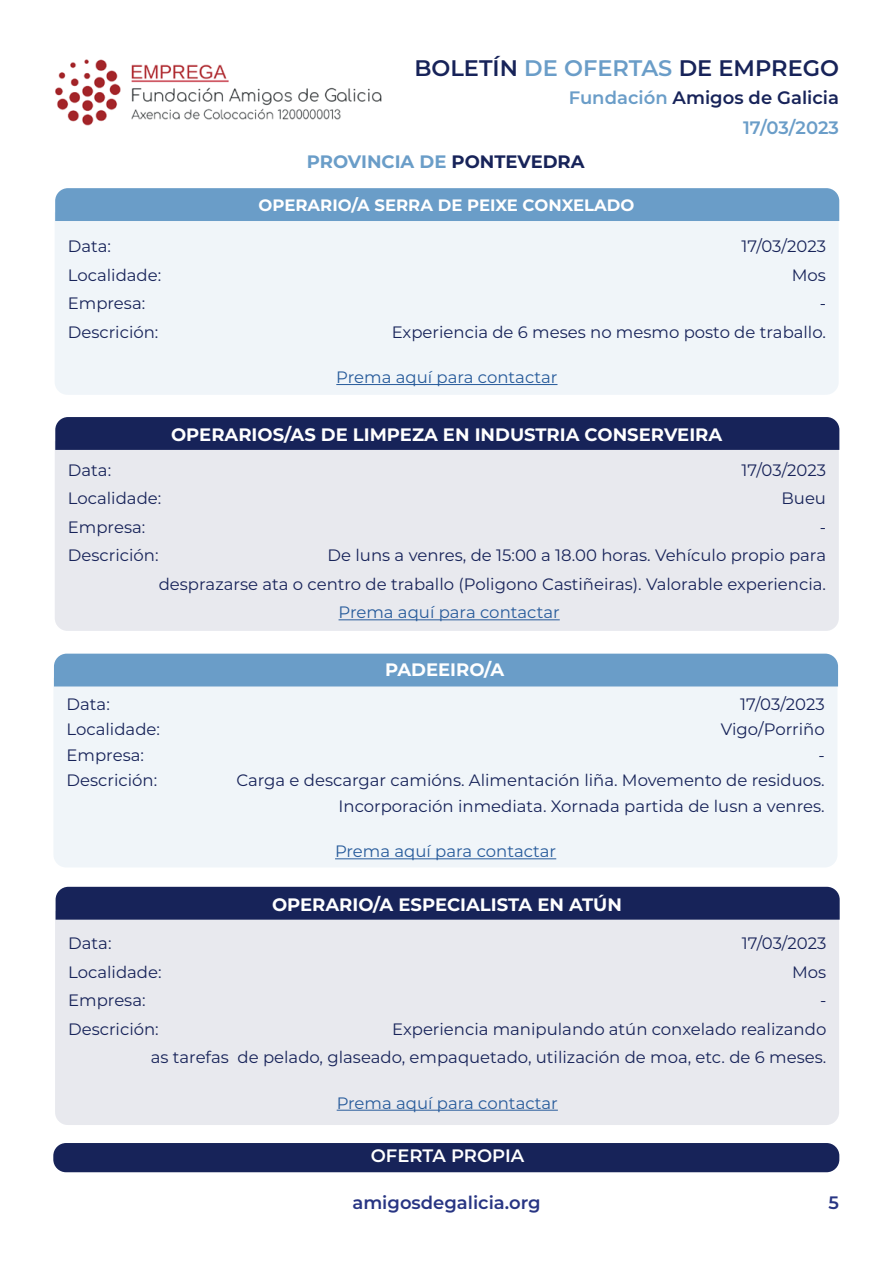
<style>
.page{position:relative;width:893px;height:1263px;background:#fff}
.page>*{position:absolute;margin:0;border:0;box-sizing:border-box;transform-origin:0 0}
.t1{font:600 22.5px "Montserrat";color:#172359}
.t2{font:700 18px "Montserrat";color:#fff}
.t3{font:600 18px/30.3px "Montserrat";color:#6a9dc8;text-align:right}
.t4{font:700 18px "Montserrat";color:#6a9dc8}
.t5{font:600 18px "Montserrat";color:#283583}
.t6{font:600 18px "Montserrat";color:#fff}
.t7{font:16.5px/28.5px "Montserrat";color:#172359;text-align:right}
.t8{font:16.5px "Montserrat";color:#275b9b}
.t9{font:700 16.5px "Montserrat";color:#fff}
.s1{color:#6a9dc8}
.s2{color:#172359}
</style>
<div class="page">
<img style="left:55px;top:59px;width:327px;height:67px">
<div style="left:53px;top:1143px;width:786px;height:29px;background:#172359;border-radius:13px"></div>
<div style="left:53px;top:678px;width:784px;height:189px;background:#f0f5f9"></div>
<div style="left:55px;top:450px;width:784px;height:181px;background:#e8e9ee"></div>
<div style="left:54px;top:654px;width:784px;height:32px;background:#6a9dc8"></div>
<div style="left:55px;top:417px;width:784px;height:33px;background:#172359"></div>
<hr style="left:335px;top:858px;width:221px;height:1px;background:#275b9b">
<hr style="left:339px;top:619px;width:221px;height:1px;background:#275b9b">
<div style="left:55px;top:221px;width:784px;height:174px;background:#f0f5f9"></div>
<div style="left:55px;top:188px;width:784px;height:33px;background:#6a9dc8"></div>
<hr style="left:336px;top:384px;width:221px;height:1px;background:#275b9b">
<div style="left:55px;top:911px;width:784px;height:214px;background:#e8e9ee"></div>
<div style="left:56px;top:887px;width:784px;height:33px;background:#172359"></div>
<hr style="left:337px;top:1110px;width:221px;height:1px;background:#275b9b">
<h1 class="t1" style="left:414px;top:52px;width:426px">BOLETÍN <span class="s1">DE OFERTAS</span> DE EMPREGO</h1>
<p class="t3" style="left:569px;top:81px;width:272px">Fundación <span class="s2">Amigos de Galicia<br></span>17/03/2023</p>
<p class="t4" style="left:307px;top:148px;width:279px">PROVINCIA DE <span class="s2">PONTEVEDRA</span></p>
<p class="t9" style="left:259px;top:193px;width:377px">OPERARIO/A SERRA DE PEIXE CONXELADO</p>
<p class="t7" style="left:68px;top:231px;width:45px">Data:</p>
<p class="t7" style="left:741px;top:231px;width:86px">17/03/2023</p>
<p class="t7" style="left:68px;top:260px;width:95px">Localidade:</p>
<p class="t7" style="left:792px;top:260px;width:36px">Mos</p>
<p class="t7" style="left:68px;top:288px;width:79px">Empresa:</p>
<p class="t7" style="left:820px;top:288px;width:8px">-</p>
<p class="t7" style="left:68px;top:317px;width:92px">Descrición:</p>
<p class="t7" style="left:392px;top:317px;width:436px">Experiencia de 6 meses no mesmo posto de traballo.</p>
<p class="t8" style="left:336px;top:366px;width:223px">Prema aquí para contactar</p>
<p class="t2" style="left:171px;top:421px;width:553px">OPERARIOS/AS DE LIMPEZA EN INDUSTRIA CONSERVEIRA</p>
<p class="t7" style="left:68px;top:455px;width:45px">Data:</p>
<p class="t7" style="left:741px;top:455px;width:86px">17/03/2023</p>
<p class="t7" style="left:68px;top:483px;width:95px">Localidade:</p>
<p class="t7" style="left:781px;top:483px;width:46px">Bueu</p>
<p class="t7" style="left:68px;top:512px;width:79px">Empresa:</p>
<p class="t7" style="left:820px;top:512px;width:8px">-</p>
<p class="t7" style="left:68px;top:540px;width:92px">Descrición:</p>
<p class="t7" style="left:159px;top:540px;width:669px">De luns a venres, de 15:00 a 18.00 horas. Vehículo propio para<br>desprazarse ata o centro de traballo (Poligono Castiñeiras). Valorable experiencia.</p>
<p class="t8" style="left:339px;top:601px;width:223px">Prema aquí para contactar</p>
<p class="t2" style="left:385px;top:657px;width:121px">PADEEIRO/A</p>
<p class="t7" style="left:67px;top:689px;width:45px">Data:</p>
<p class="t7" style="left:740px;top:689px;width:86px">17/03/2023</p>
<p class="t7" style="left:67px;top:715px;width:95px">Localidade:</p>
<p class="t7" style="left:721px;top:715px;width:105px">Vigo/Porriño</p>
<p class="t7" style="left:67px;top:740px;width:79px">Empresa:</p>
<p class="t7" style="left:818px;top:740px;width:8px">-</p>
<p class="t7" style="left:67px;top:766px;width:92px">Descrición:</p>
<p class="t7" style="left:236px;top:767px;width:590px;line-height:25.5px">Carga e descargar camións. Alimentación liña. Movemento de residuos.<br>Incorporación inmediata. Xornada partida de lusn a venres.</p>
<p class="t8" style="left:335px;top:840px;width:223px">Prema aquí para contactar</p>
<p class="t2" style="left:272px;top:891px;width:351px">OPERARIO/A ESPECIALISTA EN ATÚN</p>
<p class="t7" style="left:68px;top:928px;width:45px">Data:</p>
<p class="t7" style="left:742px;top:928px;width:86px">17/03/2023</p>
<p class="t7" style="left:68px;top:957px;width:95px">Localidade:</p>
<p class="t7" style="left:792px;top:957px;width:36px">Mos</p>
<p class="t7" style="left:68px;top:985px;width:79px">Empresa:</p>
<p class="t7" style="left:820px;top:985px;width:8px">-</p>
<p class="t7" style="left:68px;top:1014px;width:92px">Descrición:</p>
<p class="t7" style="left:151px;top:1014px;width:677px">Experiencia manipulando atún conxelado realizando<br>as tarefas de pelado, glaseado, empaquetado, utilización de moa, etc. de 6 meses.</p>
<p class="t8" style="left:337px;top:1091px;width:223px">Prema aquí para contactar</p>
<p class="t6" style="left:371px;top:1143px;width:155px">OFERTA PROPIA</p>
<p class="t5" style="left:352px;top:1190px;width:190px">amigosdegalicia.org</p>
<p class="t5" style="left:828px;top:1190px;width:12px">5</p>
</div>
